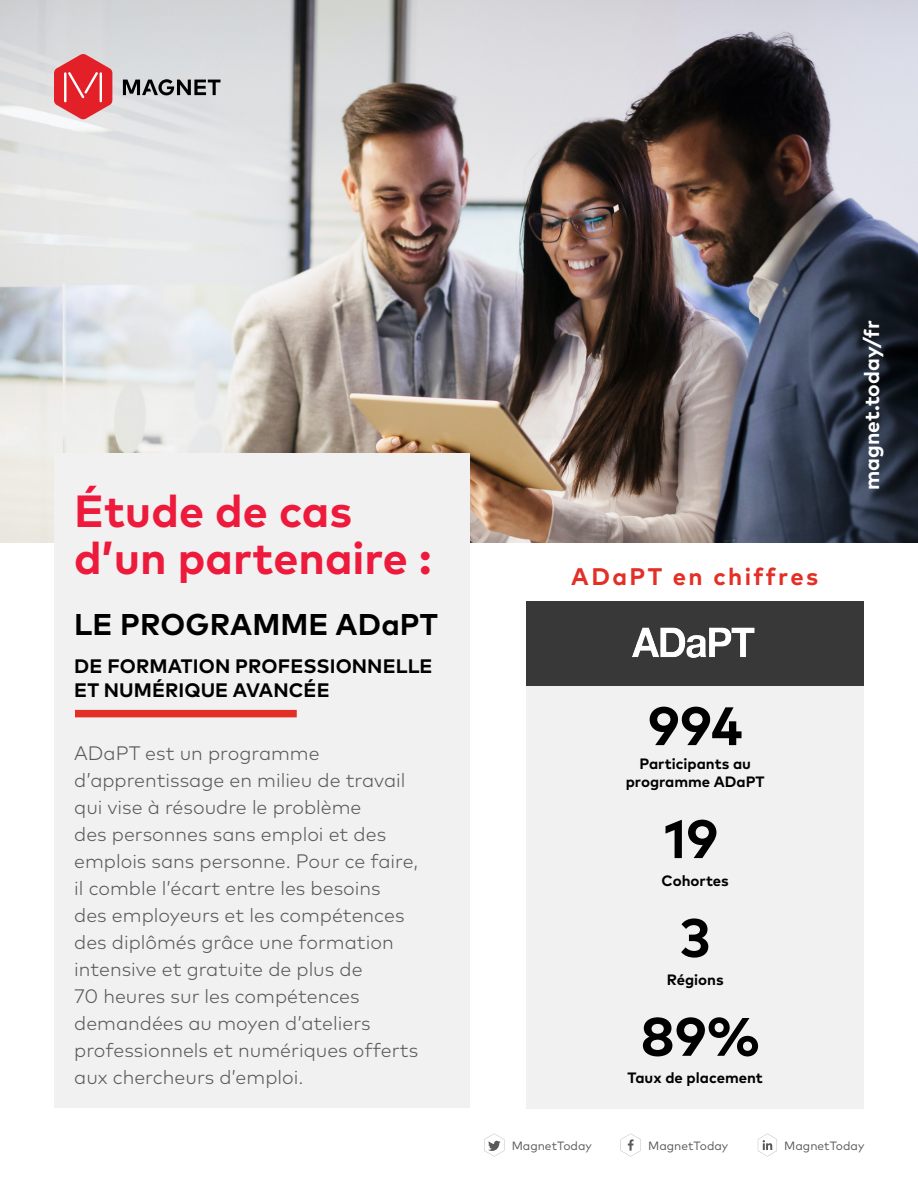
<style>
.page{position:relative;width:918px;height:1188px;background:#fff}
.page>*{position:absolute;margin:0;border:0;box-sizing:border-box;transform-origin:0 0}
.t1{font:700 54px "Mark Pro";color:#000}
.t2{font:700 45px/47.2px "Mark Pro";color:#ed1a3b}
.t3{font:700 30px "Mark Pro";letter-spacing:.005em;color:#000}
.t4{font:700 24px "Mark Pro";letter-spacing:.1em;color:#e32f26}
.t5{font:700 21px "Mark Pro";color:#fff}
.t6{font:300 19.5px/27px "Mark Pro";color:#58595b}
.t7{font:700 19.5px/24px "Mark Pro";letter-spacing:.005em;color:#000}
.t8{font:700 15px/18px "Mark Pro";color:#000;text-align:center}
.t9{font:12px "Mark Pro";color:#58595b}
</style>
<div class="page">
<img style="left:0;top:0;width:918px;height:542px">
<div style="left:54px;top:454px;width:416px;height:654px;background:#f1f1f2"></div>
<div style="left:75px;top:710px;width:222px;height:7px;background:#e32f26"></div>
<svg style="left:484px;top:1134px;width:20px;height:22px"></svg>
<svg style="left:621px;top:1134px;width:20px;height:22px"></svg>
<svg style="left:758px;top:1134px;width:19px;height:22px"></svg>
<svg style="left:123px;top:79px;width:98px;height:17px"></svg>
<svg style="left:54px;top:54px;width:58px;height:65px"></svg>
<div style="left:526px;top:686px;width:338px;height:422px;background:#f1f1f2"></div>
<div style="left:526px;top:601px;width:338px;height:85px;background:#383839"></div>
<img style="left:632px;top:628px;width:123px;height:30px">
<h2 class="t2" style="left:74px;top:483px;width:359px">Étude de cas d’un partenaire :</h2>
<h3 class="t3" style="left:74px;top:602px;width:365px">LE PROGRAMME ADaPT</h3>
<p class="t7" style="left:74px;top:652px;width:360px">DE FORMATION PROFESSIONNELLE<br>ET NUMÉRIQUE AVANCÉE</p>
<p class="t6" style="left:74px;top:738px;width:346px">ADaPT est un programme d’apprentissage en milieu de travail qui vise à résoudre le problème<br>des personnes sans emploi et des emplois sans personne. Pour ce faire, il comble l’écart entre les besoins<br>des employeurs et les compétences des diplômés grâce une formation intensive et gratuite de plus de<br>70 heures sur les compétences demandées au moyen d’ateliers professionnels et numériques offerts aux chercheurs d’emploi.</p>
<p class="t4" style="left:571px;top:558px;width:248px">ADaPT en chiffres</p>
<p class="t5" style="left:856px;top:490px;width:172px;rotate:-90deg">magnet.today/fr</p>
<h1 class="t1" style="left:648px;top:685px;width:96px">994</h1>
<p class="t8" style="left:626px;top:753px;width:140px">Participants au programme ADaPT</p>
<h1 class="t1" style="left:664px;top:798px;width:55px">19</h1>
<p class="t8" style="left:662px;top:870px;width:69px">Cohortes</p>
<h1 class="t1" style="left:680px;top:897px;width:32px">3</h1>
<p class="t8" style="left:667px;top:969px;width:58px">Régions</p>
<h1 class="t1" style="left:641px;top:996px;width:121px">89%</h1>
<p class="t8" style="left:628px;top:1068px;width:137px">Taux de placement</p>
<p class="t9" style="left:512px;top:1137px;width:82px">MagnetToday</p>
<p class="t9" style="left:648px;top:1137px;width:82px">MagnetToday</p>
<p class="t9" style="left:784px;top:1137px;width:82px">MagnetToday</p>
</div>
